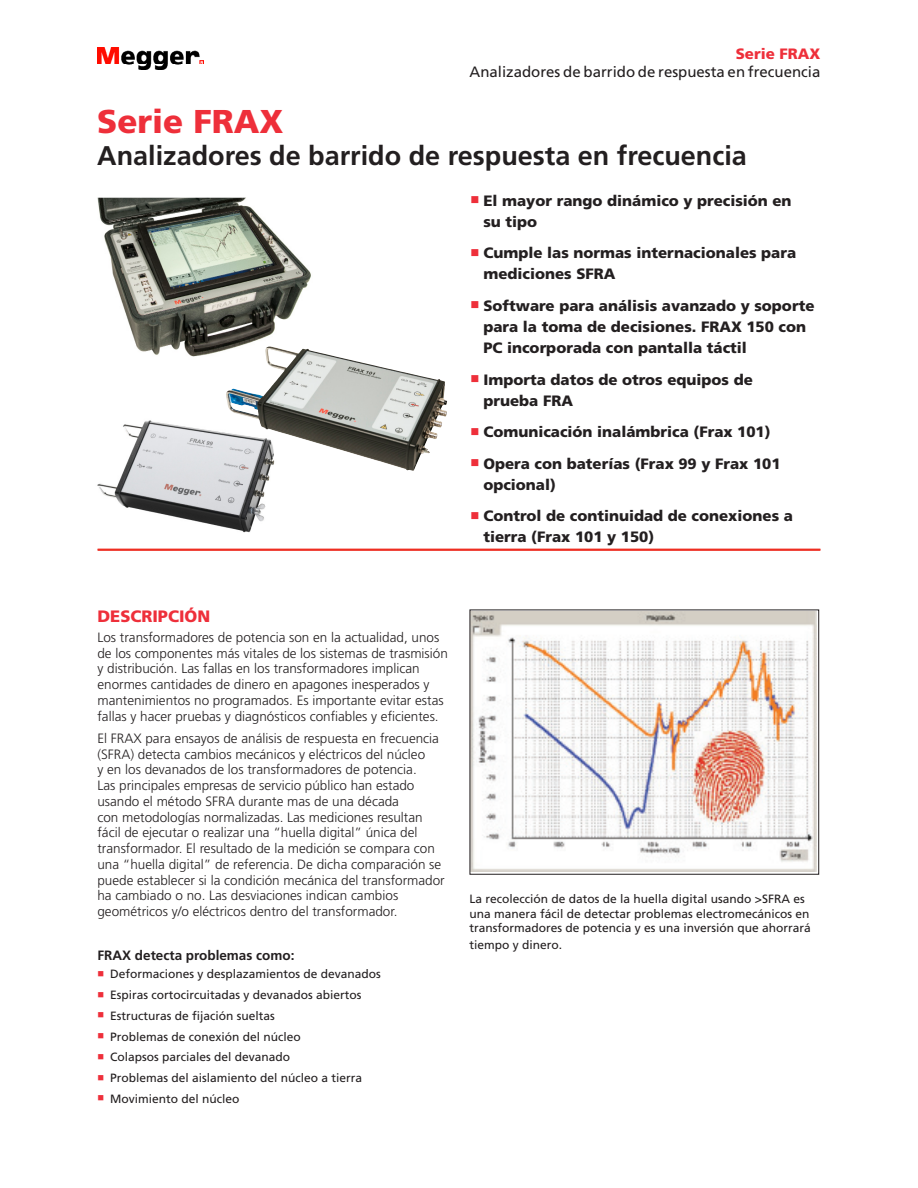
<style>
.page{position:relative;width:918px;height:1188px;background:#fff}
.page>*{position:absolute;margin:0;border:0;box-sizing:border-box;transform-origin:0 0}
.Product_name{font:900 33px "Frutiger LT Std";color:#ee2f3a}
.Product_description{font:700 27px "Frutiger LT Std";color:#231f20}
.Headline_1{font:900 16.5px "Frutiger LT Std";color:#ee2f3a}
.t1{font:900 15px/21px "Frutiger LT Std";color:#231f20}
.Descriptor_name{font:15px "Frutiger LT Std";color:#231f20}
.Product_name_Header{font:900 15px "Frutiger LT Std";color:#ee2f3a}
.Body_es{font:300 13.5px/15.8px "Frutiger LT Std";color:#231f20}
.Headline_3{font:700 13.5px "Frutiger LT Std";color:#231f20}
.Caption_es{font:12px/14.4px "Frutiger LT Std";color:#231f20}
</style>
<div class="page">
<img style="left:98px;top:48px;width:106px;height:22px">
<hr style="left:98px;top:549px;width:722px;height:2px;background:#ee2e22">
<img style="left:97px;top:420px;width:173px;height:113px">
<img style="left:226px;top:351px;width:181px;height:119px">
<img style="left:97px;top:198px;width:216px;height:162px">
<img style="left:472px;top:612px;width:345px;height:260px">
<div style="left:470px;top:610px;width:349px;height:265px;border:1px solid #231f20"></div>
<p class="Product_name_Header" style="left:736px;top:45px;width:86px">Serie FRAX</p>
<p class="Descriptor_name" style="left:470px;top:63px;width:352px">Analizadores de barrido de respuesta en frecuencia</p>
<p class="Product_name" style="left:97px;top:101px;width:188px">Serie FRAX</p>
<p class="Product_description" style="left:97px;top:140px;width:651px">Analizadores de barrido de respuesta en frecuencia</p>
<p class="t1" style="left:483px;top:190px;width:310px">El mayor rango dinámico y precisión en su tipo</p>
<p class="t1" style="left:483px;top:243px;width:314px">Cumple las normas internacionales para mediciones SFRA</p>
<p class="t1" style="left:483px;top:295px;width:333px">Software para análisis avanzado y soporte para la toma de decisiones. FRAX 150 con<br>PC incorporada con pantalla táctil</p>
<p class="t1" style="left:483px;top:369px;width:271px">Importa datos de otros equipos de prueba FRA</p>
<p class="t1" style="left:483px;top:421px;width:289px">Comunicación inalámbrica (Frax 101)</p>
<p class="t1" style="left:483px;top:453px;width:299px">Opera con baterías (Frax 99 y Frax 101 opcional)</p>
<p class="t1" style="left:483px;top:506px;width:311px">Control de continuidad de conexiones a tierra (Frax 101 y 150)</p>
<p class="Headline_1" style="left:97px;top:606px;width:114px">DESCRIPCIÓN</p>
<p class="Body_es" style="left:97px;top:630px;width:352px">Los transformadores de potencia son en la actualidad, unos de los componentes más vitales de los sistemas de trasmisión y distribución. Las fallas en los transformadores implican enormes cantidades de dinero en apagones inesperados y mantenimientos no programados. Es importante evitar estas fallas y hacer pruebas y diagnósticos confiables y eficientes.</p>
<p class="Body_es" style="left:97px;top:730px;width:349px">El FRAX para ensayos de análisis de respuesta en frecuencia (SFRA) detecta cambios mecánicos y eléctricos del núcleo<br>y en los devanados de los transformadores de potencia.<br>Las principales empresas de servicio público han estado usando el método SFRA durante mas de una década<br>con metodologías normalizadas. Las mediciones resultan fácil de ejecutar o realizar una “huella digital” única del transformador. El resultado de la medición se compara con una “huella digital” de referencia. De dicha comparación se puede establecer si la condición mecánica del transformador ha cambiado o no. Las desviaciones indican cambios geométricos y/o eléctricos dentro del transformador.</p>
<p class="Headline_3" style="left:97px;top:947px;width:199px">FRAX detecta problemas como:</p>
<p class="Caption_es" style="left:110px;top:967px;width:272px">Deformaciones y desplazamientos de devanados</p>
<p class="Caption_es" style="left:110px;top:988px;width:253px">Espiras cortocircuitadas y devanados abiertos</p>
<p class="Caption_es" style="left:110px;top:1009px;width:166px">Estructuras de fijación sueltas</p>
<p class="Caption_es" style="left:110px;top:1029px;width:192px">Problemas de conexión del núcleo</p>
<p class="Caption_es" style="left:110px;top:1050px;width:182px">Colapsos parciales del devanado</p>
<p class="Caption_es" style="left:110px;top:1071px;width:254px">Problemas del aislamiento del núcleo a tierra</p>
<p class="Caption_es" style="left:110px;top:1092px;width:131px">Movimiento del núcleo</p>
<p class="Caption_es" style="left:470px;top:892px;width:343px">La recolección de datos de la huella digital usando &gt;SFRA es una manera fácil de detectar problemas electromecánicos en transformadores de potencia y es una inversión que ahorrará</p>
<p class="Caption_es" style="left:470px;top:937px;width:94px">tiempo y dinero.</p>
</div>
